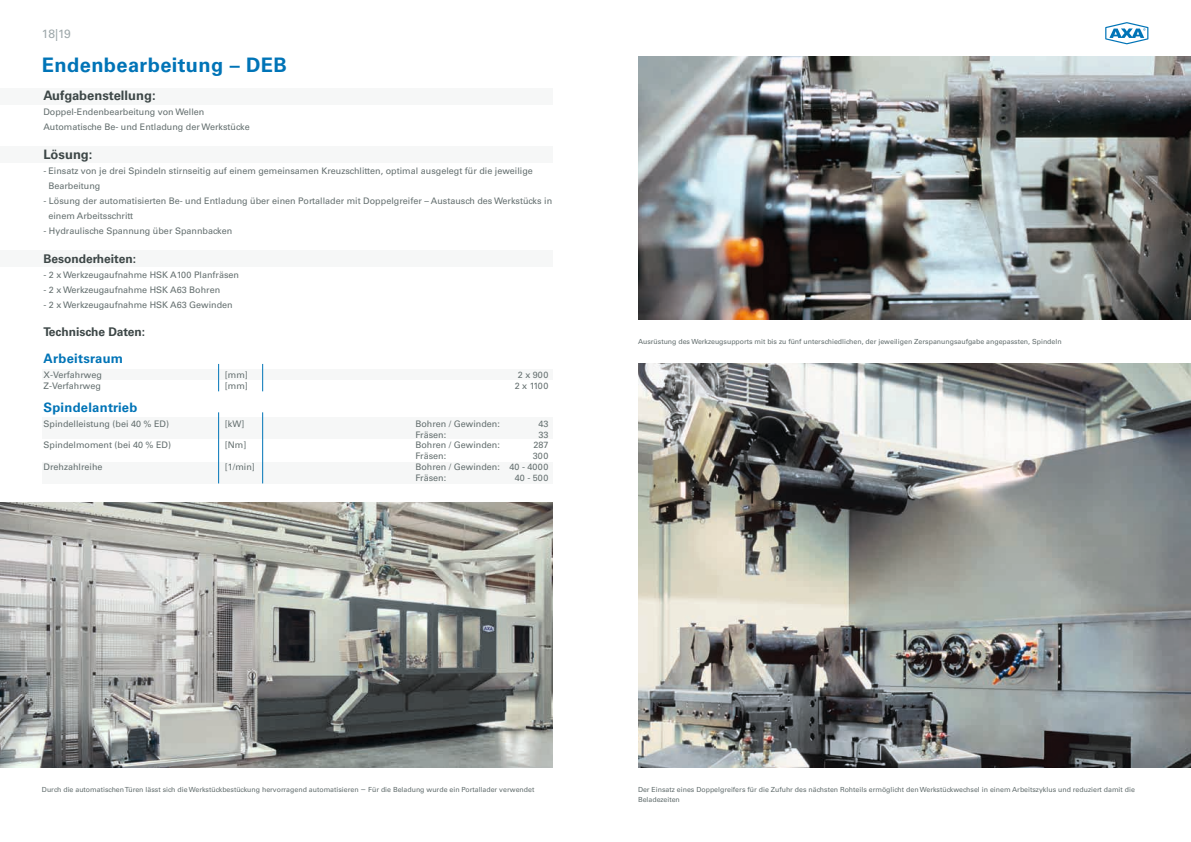
<style>
.page{position:relative;width:1191px;height:842px;background:#fff}
.page>*{position:absolute;margin:0;border:0;box-sizing:border-box;transform-origin:0 0}
.t1{font:700 20px "Univers LT";letter-spacing:.02em;color:#0074b7}
.t2{font:700 13px "Univers LT";letter-spacing:.02em;color:#0074b7}
.t3{font:700 13px "Univers LT";color:#3d4747}
.t4{font:700 12px "Univers LT";color:#3d4747}
.t5{font:12px "Univers LT";color:#9ea8aa}
.t6{font:9px/10.8px "Univers LT";color:#646f6f}
.t7{font:7px/10px "Univers LT";color:#646f6f}
.s1{font-family:"Verdana"}
</style>
<div class="page">
<div style="left:42px;top:417px;width:511px;height:22px;background:#f6f7f7"></div>
<div style="left:42px;top:462px;width:511px;height:21px;background:#f6f7f7"></div>
<div style="left:0;top:250px;width:553px;height:17px;background:#f6f7f7"></div>
<div style="left:0;top:88px;width:553px;height:16px;background:#f6f7f7"></div>
<div style="left:0;top:147px;width:553px;height:16px;background:#f6f7f7"></div>
<div style="left:42px;top:370px;width:511px;height:10px;background:#f6f7f7"></div>
<svg style="left:218px;top:364px;width:1px;height:27px"></svg>
<hr style="left:218px;top:412px;width:1px;height:71px;background:#0074b7">
<svg style="left:262px;top:364px;width:1px;height:27px"></svg>
<hr style="left:262px;top:412px;width:1px;height:71px;background:#0074b7">
<img style="left:638px;top:363px;width:553px;height:405px">
<img style="left:638px;top:57px;width:553px;height:262px">
<img style="left:0;top:503px;width:553px;height:265px">
<svg style="left:1105px;top:22px;width:43px;height:22px"></svg>
<h3 class="t5" style="left:42px;top:27px;width:30px">18|19</h3>
<h1 class="t1" style="left:42px;top:53px;width:246px">Endenbearbeitung – DEB</h1>
<h2 class="t3" style="left:43px;top:88px;width:114px">Aufgabenstellung:</h2>
<p class="t6" style="left:43px;top:105px;width:208px;line-height:15px">Doppel-Endenbearbeitung von Wellen<br>Automatische Be- und Entladung der Werkstücke</p>
<h2 class="t3" style="left:43px;top:147px;width:51px">Lösung:</h2>
<p class="t6" style="left:48px;top:163px;width:486px;line-height:15px;text-indent:-5px">- Einsatz von je drei Spindeln stirnseitig auf einem gemeinsamen Kreuzschlitten, optimal ausgelegt für die jeweilige<br>Bearbeitung</p>
<p class="t6" style="left:48px;top:193px;width:505px;line-height:15px;text-indent:-5px">- Lösung der automatisierten Be- und Entladung über einen Portallader mit Doppelgreifer – Austausch des Werkstücks in einem Arbeitsschritt</p>
<p class="t6" style="left:43px;top:226px;width:190px">- Hydraulische Spannung über Spannbacken</p>
<h3 class="t4" style="left:43px;top:251px;width:94px">Besonderheiten:</h3>
<p class="t6" style="left:43px;top:269px;width:197px">- 2 x Werkzeugaufnahme HSK A100 Planfräsen</p>
<p class="t6" style="left:43px;top:284px;width:178px">- 2 x Werkzeugaufnahme HSK A63 Bohren</p>
<p class="t6" style="left:43px;top:299px;width:191px">- 2 x Werkzeugaufnahme HSK A63 Gewinden</p>
<h3 class="t4" style="left:43px;top:325px;width:103px">Technische Daten:</h3>
<h2 class="t2" style="left:43px;top:350px;width:81px">Arbeitsraum</h2>
<h2 class="t2" style="left:43px;top:399px;width:95px">Spindelantrieb</h2>
<p class="t6" style="left:43px;top:369px;width:60px">X-Verfahrweg<br>Z-Verfahrweg</p>
<p class="t6" style="left:43px;top:418px;width:127px">Spindelleistung (bei 40 % ED)</p>
<p class="t6" style="left:43px;top:440px;width:129px">Spindelmoment (bei 40 % ED)</p>
<p class="t6" style="left:43px;top:461px;width:61px">Drehzahlreihe</p>
<p class="t6" style="left:225px;top:369px;width:24px">[mm] [mm]</p>
<p class="t6" style="left:225px;top:418px;width:21px">[kW]</p>
<p class="t6" style="left:225px;top:440px;width:23px">[Nm]</p>
<p class="t6" style="left:225px;top:461px;width:31px">[1/min]</p>
<p class="t6" style="left:415px;top:418px;width:86px">Bohren / Gewinden:<br>Fräsen:<br>Bohren / Gewinden:<br>Fräsen:<br>Bohren / Gewinden:<br>Fräsen:</p>
<p class="t6" style="left:514px;top:369px;width:35px;text-align:center">2 x 900<br>2 x 1100</p>
<p class="t6" style="left:509px;top:418px;width:40px;text-align:right">43<br>33<br>287<br>300<br>40 - 4000<br>40 - 500</p>
<p class="t7" style="left:638px;top:337px;width:425px">Ausrüstung des Werkzeugsupports mit bis zu fünf unterschiedlichen, der jeweiligen Zerspanungsaufgabe angepassten, Spindeln</p>
<p class="t7" style="left:42px;top:785px;width:494px">Durch die automatischen Türen lässt sich die Werkstückbestückung hervorragend automatisieren <span class="s1">−</span> Für die Beladung wurde ein Portallader verwendet</p>
<p class="t7" style="left:638px;top:785px;width:498px">Der Einsatz eines Doppelgreifers für die Zufuhr des nächsten Rohteils ermöglicht den Werkstückwechsel in einem Arbeitszyklus und reduziert damit die<br>Beladezeiten</p>
</div>
